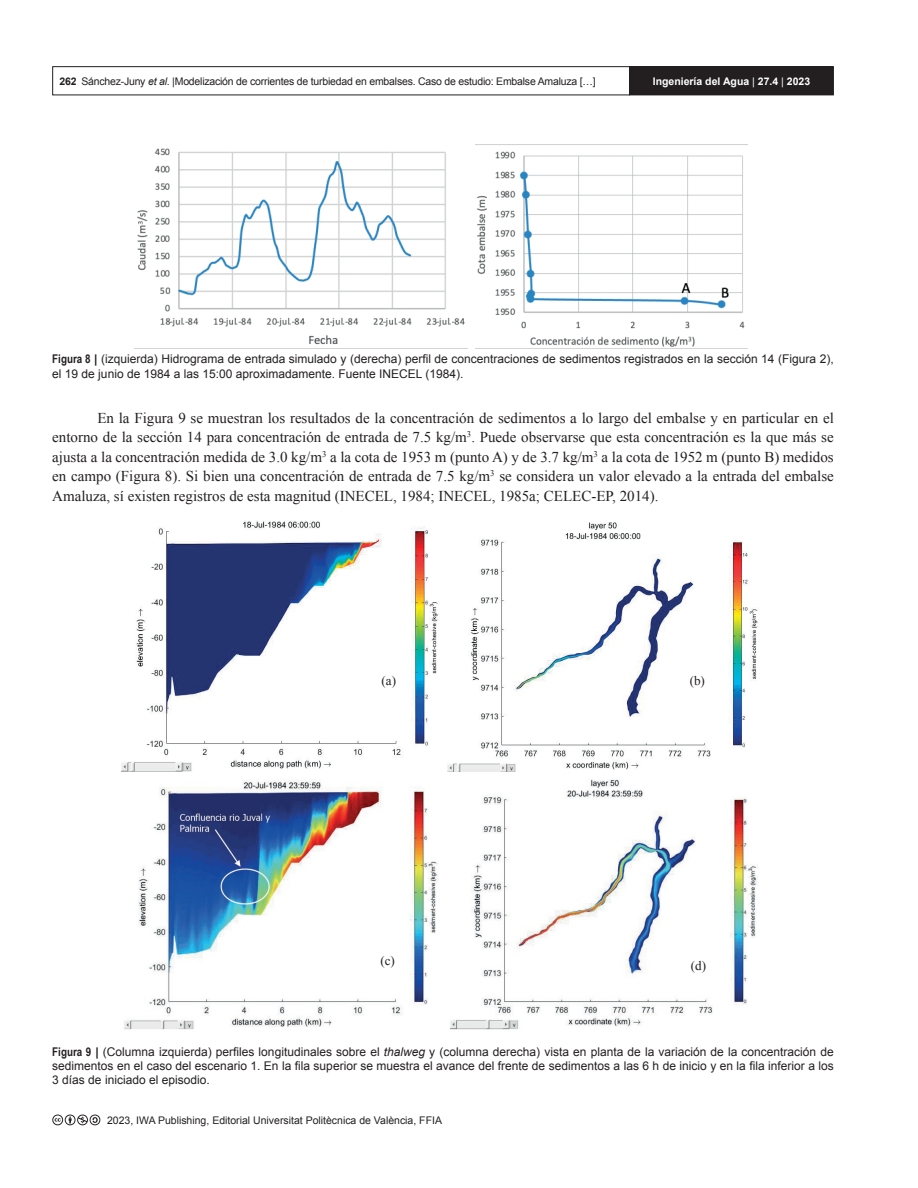
<style>
.page{position:relative;width:918px;height:1188px;background:#fff}
.page>*{position:absolute;margin:0;border:0;box-sizing:border-box;transform-origin:0 0}
.AI_TEXTO_esp{font:15px/19.5px "Times New Roman";color:#231f20;text-align:justify}
.AI_TEXTO_esp-2{font:13.05px "Times New Roman";color:#231f20}
.AI_PIE_DE_FIGURA{font:12px/14.4px "Arial";color:#231f20}
.t1{font:10.5px "Arial";letter-spacing:-.02em;color:#231f20}
.t2{font:10.5px "Arial";color:#231f20}
.t3{font:700 10.5px "Arial";color:#fff}
.s1{font-weight:700}
.s2{font-style:italic}
.s3{font-weight:400}
.s4{font-family:"Arial Narrow";font-weight:700}
</style>
<div class="page">
<div style="left:52px;top:66px;width:578px;height:29px;border:1px solid #231f20"></div>
<div style="left:630px;top:67px;width:203px;height:28px;background:#231f20"></div>
<div style="left:629px;top:66px;width:205px;height:29px;border:1px solid #231f20"></div>
<svg style="left:52px;top:1115px;width:48px;height:10px"></svg>
<img style="left:477px;top:151px;width:268px;height:196px">
<img style="left:137px;top:148px;width:328px;height:197px">
<img style="left:122px;top:521px;width:316px;height:251px">
<img style="left:448px;top:522px;width:311px;height:250px">
<img style="left:124px;top:780px;width:314px;height:249px">
<img style="left:450px;top:779px;width:308px;height:250px">
<p class="t1" style="left:59px;top:74px;width:538px"><span class="s1">262</span> Sánchez-Juny <span class="s2">et al</span>. |Modelización de corrientes de turbiedad en embalses. Caso de estudio: Embalse Amaluza […]</p>
<p class="t3" style="left:653px;top:74px;width:159px">Ingeniería del Agua <span class="s3">|</span> 27.4 <span class="s3">|</span> 2023</p>
<p class="AI_PIE_DE_FIGURA" style="left:52px;top:352px;width:783px"><span class="s4">Figura 8</span> <span class="s1">|</span> (izquierda) Hidrograma de entrada simulado y (derecha) perfil de concentraciones de sedimentos registrados en la sección 14 (Figura 2), el 19 de junio de 1984 a las 15:00 aproximadamente. Fuente INECEL (1984).</p>
<p class="AI_TEXTO_esp" style="left:52px;top:408px;width:783px;text-indent:45px">En la Figura 9 se muestran los resultados de la concentración de sedimentos a lo largo del embalse y en particular en el entorno de la sección 14 para concentración de entrada de 7.5 kg/m<sup>3</sup>. Puede observarse que esta concentración es la que más se ajusta a la concentración medida de 3.0 kg/m<sup>3</sup> a la cota de 1953 m (punto A) y de 3.7 kg/m<sup>3</sup> a la cota de 1952 m (punto B) medidos en campo (Figura 8). Si bien una concentración de entrada de 7.5 kg/m<sup>3</sup> se considera un valor elevado a la entrada del embalse Amaluza, sí existen registros de esta magnitud (INECEL, 1984; INECEL, 1985a; CELEC-EP, 2014).</p>
<p class="AI_TEXTO_esp-2" style="left:382px;top:672px;width:16px">(a)</p>
<p class="AI_TEXTO_esp-2" style="left:690px;top:672px;width:17px">(b)</p>
<p class="AI_TEXTO_esp-2" style="left:380px;top:952px;width:16px">(c)</p>
<p class="AI_TEXTO_esp-2" style="left:691px;top:957px;width:17px">(d)</p>
<p class="AI_PIE_DE_FIGURA" style="left:52px;top:1044px;width:783px;text-align:justify"><span class="s4">Figura 9</span> <span class="s1">|</span> (Columna izquierda) perfiles longitudinales sobre el <span class="s2">thalweg</span> y (columna derecha) vista en planta de la variación de la concentración de sedimentos en el caso del escenario 1. En la fila superior se muestra el avance del frente de sedimentos a las 6 h de inicio y en la fila inferior a los 3 días de iniciado el episodio.</p>
<p class="t2" style="left:107px;top:1113px;width:336px">2023, IWA Publishing, Editorial Universitat Politècnica de València, FFIA</p>
</div>
